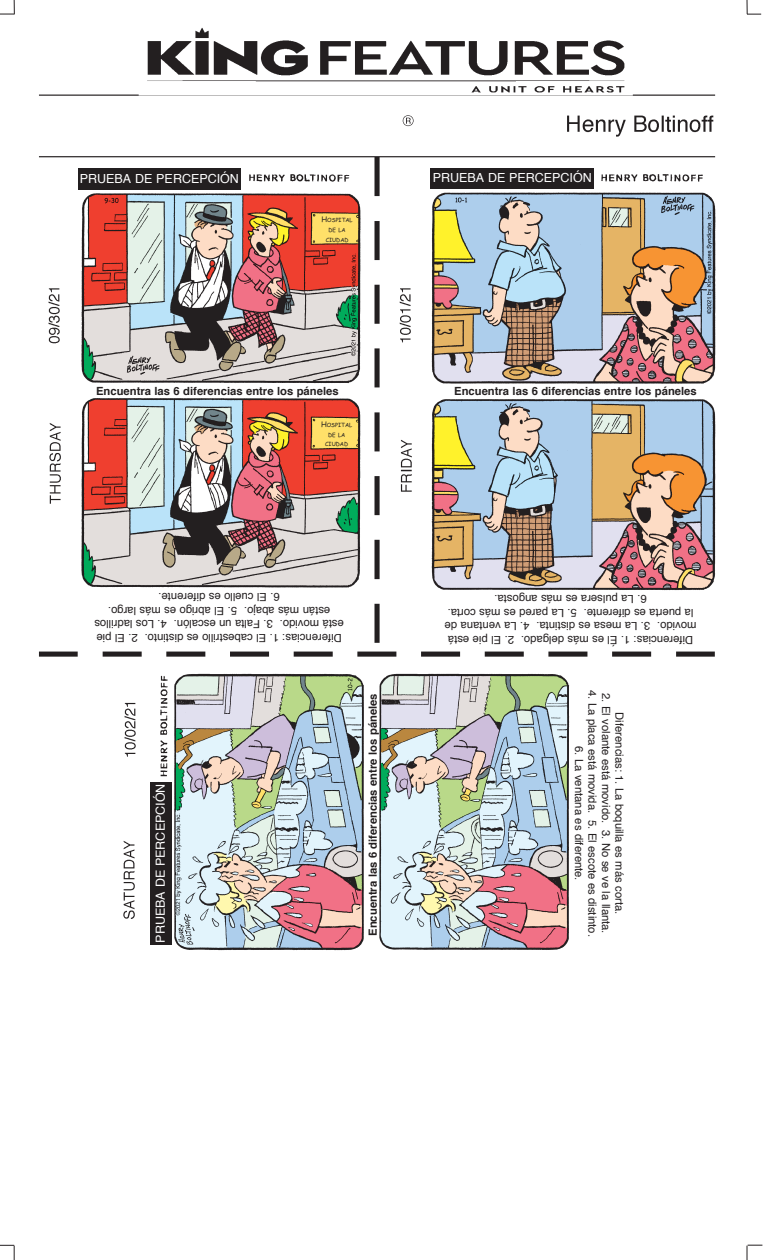
<style>
.page{position:relative;width:765px;height:1260px;background:#fff}
.page>*{position:absolute;margin:0;border:0;box-sizing:border-box;transform-origin:0 0}
.t1{font:12.5px "Helvetica";color:#fff}
.t2{font:11.25px/13.5px "Helvetica";color:#231f20}
.t3{font:700 11.25px "Helvetica";color:#231f20}
.t4{font:5.62px/9.9px "Comic Sans MS";color:#231f20;text-align:center}
.s1{font-size:7.5px}
</style>
<div class="page">
<img style="left:39px;top:0;width:708px;height:919px">
<img style="left:174px;top:672px;width:396px;height:279px">
<img style="left:79px;top:193px;width:284px;height:394px">
<img style="left:431px;top:192px;width:286px;height:399px">
<svg style="left:0;top:0;width:15px;height:15px"></svg>
<svg style="left:747px;top:0;width:14px;height:15px"></svg>
<svg style="left:747px;top:1245px;width:15px;height:15px"></svg>
<svg style="left:0;top:1245px;width:15px;height:15px"></svg>
<div style="left:430px;top:168px;width:164px;height:20px;background:#231f20"></div>
<div style="left:78px;top:168px;width:163px;height:22px;background:#231f20"></div>
<div style="left:150px;top:782px;width:22px;height:163px;background:#231f20"></div>
<p class="t1" style="left:80px;top:173px;width:161px">PRUEBA DE PERCEPCIÓN</p>
<p class="t1" style="left:433px;top:172px;width:161px">PRUEBA DE PERCEPCIÓN</p>
<p class="t4" style="left:322px;top:215px;width:33px"><span class="s1">H</span>OSPITAL<br>DE LA<br>CIUDAD</p>
<p class="t3" style="left:96px;top:386px;width:244px">Encuentra las 6 diferencias entre los páneles</p>
<p class="t3" style="left:454px;top:387px;width:244px">Encuentra las 6 diferencias entre los páneles</p>
<p class="t4" style="left:321px;top:419px;width:33px"><span class="s1">H</span>OSPITAL<br>DE LA<br>CIUDAD</p>
<p class="t2" style="left:280px;top:617px;width:123px;text-indent:-50px;rotate:-180deg">nát se m sá . o j aba<br>E. 6 ol l eucl se .etneref i d</p>
<p class="t2" style="left:237px;top:617px;width:131px;rotate:-180deg">E. 5 og i r bal se m sá . og r a l</p>
<p class="t2" style="left:647px;top:618px;width:154px;text-indent:-47px;rotate:-180deg">al at reup se .etneref id<br>aL. 6 a r es l up se m sá . a t sogna</p>
<p class="t2" style="left:577px;top:618px;width:131px;rotate:-180deg">aL. 5 de r ap se m sá . a t r oc</p>
<p class="t2" style="left:167px;top:644px;width:74px;text-indent:-175px;rotate:-180deg">D E.1: sai cneref i ol l i r tsebacl se .otni tsid<br>soL. 4 so l l i r da l</p>
<p class="t2" style="left:273px;top:630px;width:101px;rotate:-180deg">F. 3 a t l a nu . nó l acse</p>
<p class="t2" style="left:344px;top:630px;width:66px;rotate:-180deg">átse m .odi vo</p>
<p class="t2" style="left:138px;top:644px;width:43px;rotate:-180deg">E. 2 eipl</p>
<p class="t2" style="left:650px;top:632px;width:115px;rotate:-180deg">aL. 3 m ase se .atni tsid</p>
<p class="t2" style="left:696px;top:632px;width:41px;rotate:-180deg">m .odi vo</p>
<p class="t2" style="left:529px;top:645px;width:86px;text-indent:-164px;rotate:-180deg">D É. 1: sa i cne r e f i sel m sá . odag l ed<br>aL. 4 ana t nev ed</p>
<p class="t2" style="left:514px;top:645px;width:67px;rotate:-180deg">E. 2 eipl átse</p>
<p class="t1" style="left:155px;top:943px;width:161px;rotate:-90deg">PRUEBA DE PERCEPCIÓN</p>
<p class="t3" style="left:368px;top:936px;width:244px;rotate:-90deg">Encuentra las 6 diferencias entre los páneles</p>
<p class="t2" style="left:598px;top:690px;width:249px;rotate:90deg">4. La placa está movida. 5. El escote es distinto.</p>
<p class="t2" style="left:612px;top:693px;width:242px;rotate:90deg">2. El volante está movido. 3. No se ve la llanta.</p>
<p class="t2" style="left:625px;top:712px;width:203px;rotate:90deg">Diferencias: 1. La boquilla es más corta.</p>
<p class="t2" style="left:585px;top:746px;width:136px;rotate:90deg">6. La ventana es diferente.</p>
</div>
